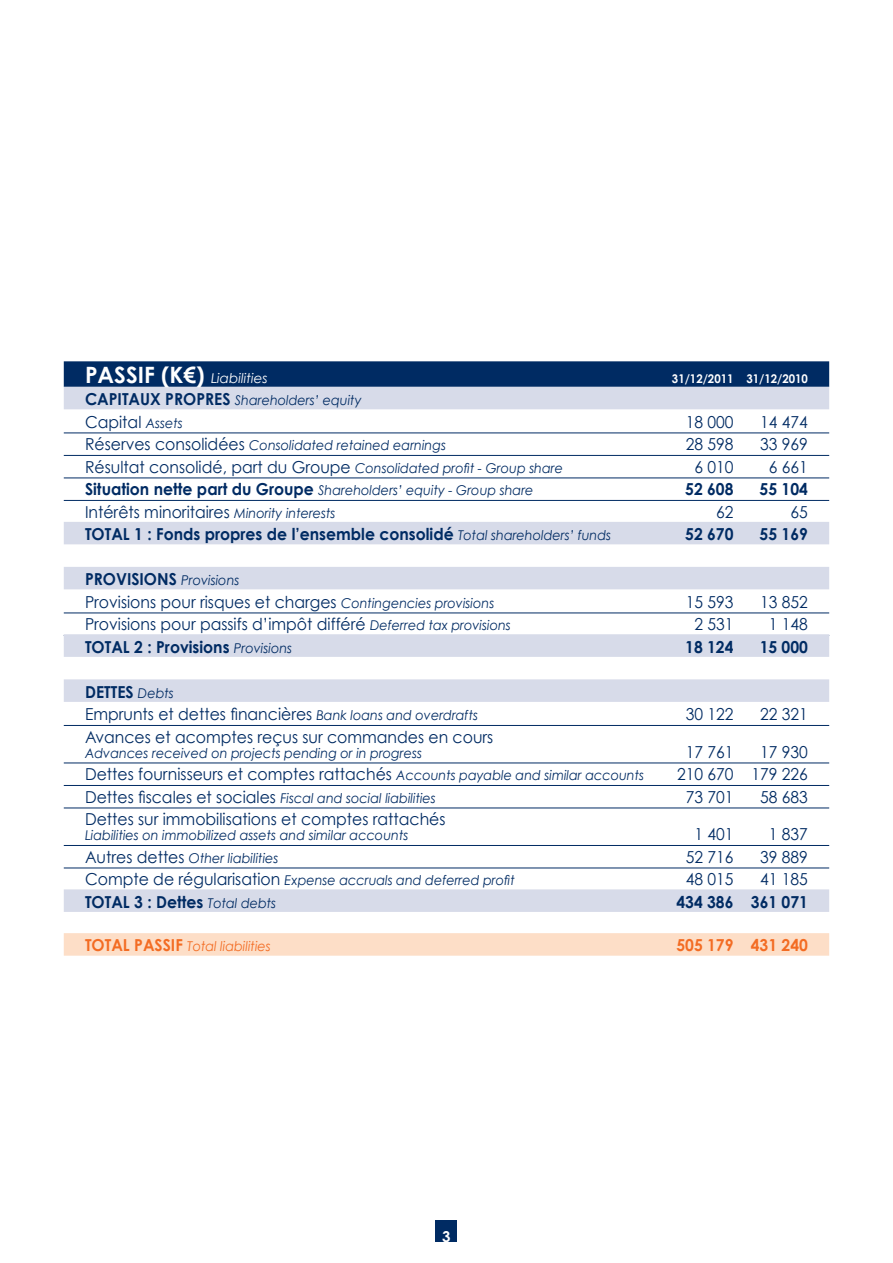
<style>
.page{position:relative;width:893px;height:1263px;background:#fff}
.page>*{position:absolute;margin:0;border:0;box-sizing:border-box;transform-origin:0 0}
.t1{font:16.5px "Century Gothic";color:#002b63;scale:.95 1}
.t2{font:700 16.5px "Century Gothic";color:#002b63;scale:.95 1}
.t3{font:700 16.5px "Century Gothic";color:#f36c23;scale:.95 1}
.t4{font:700 15px "Century Gothic";color:#fff}
.t5{font:italic 13.5px/22.5px "Century Gothic";color:#002b63;scale:.95 1}
.t6{font:italic 13.5px "Century Gothic";color:#f36c23;scale:.95 1}
.t7{font:italic 13.5px "Century Gothic";color:#fff}
.t8{font:700 12px "Century Gothic";color:#fff;scale:.95 1}
.s1{font-weight:700;font-style:normal;font-size:22.5px}
.s2{font-weight:700;font-style:normal;font-size:16.5px}
.s3{font-style:italic;font-size:13.5px}
.s4{font-style:normal;font-size:16.5px}
.s5{font-weight:400;font-style:italic;font-size:13.5px}
</style>
<div class="page">
<div style="left:64px;top:361px;width:765px;height:26px;background:#002b63"></div>
<div style="left:64px;top:387px;width:765px;height:22px;background:#d7dbe9"></div>
<hr style="left:64px;top:433px;width:765px;height:1px;background:#002b63">
<hr style="left:64px;top:455px;width:765px;height:1px;background:#002b63">
<hr style="left:64px;top:478px;width:765px;height:1px;background:#002b63">
<hr style="left:64px;top:500px;width:765px;height:1px;background:#002b63">
<div style="left:64px;top:522px;width:765px;height:22px;background:#d7dbe9"></div>
<div style="left:64px;top:567px;width:765px;height:22px;background:#d7dbe9"></div>
<hr style="left:64px;top:613px;width:765px;height:1px;background:#002b63">
<div style="left:64px;top:634px;width:765px;height:23px;background:#d7dbe9"></div>
<div style="left:64px;top:679px;width:765px;height:23px;background:#d7dbe9"></div>
<hr style="left:64px;top:725px;width:765px;height:1px;background:#002b63">
<hr style="left:64px;top:763px;width:765px;height:1px;background:#002b63">
<hr style="left:64px;top:785px;width:765px;height:1px;background:#002b63">
<hr style="left:64px;top:808px;width:765px;height:1px;background:#002b63">
<hr style="left:64px;top:845px;width:765px;height:1px;background:#002b63">
<hr style="left:64px;top:868px;width:765px;height:1px;background:#002b63">
<div style="left:64px;top:889px;width:765px;height:23px;background:#d7dbe9"></div>
<div style="left:64px;top:933px;width:765px;height:23px;background:#fddec7"></div>
<div style="left:436px;top:1220px;width:21px;height:22px;background:#002b63"></div>
<p class="t7" style="left:85px;top:369px;width:184px"><span class="s1">Passif (K€)</span> Liabilities</p>
<p class="t8" style="left:672px;top:371px;width:145px">31/12/2011 31/12/2010</p>
<p class="t2" style="left:85px;top:389px;width:11px">CAPITA</p>
<p class="t5" style="left:140px;top:389px;width:234px"><span class="s2">UX PROP RES</span> Shareholders’ equity</p>
<p class="t1" style="left:85px;top:412px;width:105px">Capital <span class="s3">Assets</span></p>
<p class="t1" style="left:686px;top:412px;width:52px">18 000</p>
<p class="t1" style="left:760px;top:412px;width:52px">14 474</p>
<p class="t5" style="left:85px;top:434px;width:381px"><span class="s4">Réserves consolidées</span> Consolidated retained earnings</p>
<p class="t1" style="left:686px;top:434px;width:52px">28 598</p>
<p class="t1" style="left:760px;top:434px;width:52px">33 969</p>
<p class="t1" style="left:85px;top:457px;width:505px">Résultat consolidé, part du Groupe <span class="s3">Consolidated profit - Group share</span></p>
<p class="t1" style="left:694px;top:457px;width:43px">6 010</p>
<p class="t1" style="left:769px;top:457px;width:43px">6 661</p>
<p class="t5" style="left:85px;top:479px;width:474px"><span class="s2">Situation nette part du Groupe</span> Shareholders’ equity - Group share</p>
<p class="t2" style="left:685px;top:479px;width:52px">52 608</p>
<p class="t2" style="left:760px;top:479px;width:52px">55 104</p>
<p class="t1" style="left:85px;top:502px;width:265px">Intérêts minoritaires <span class="s3">Minority interests</span></p>
<p class="t1" style="left:716px;top:502px;width:20px">62</p>
<p class="t1" style="left:791px;top:502px;width:20px">65</p>
<p class="t2" style="left:85px;top:524px;width:555px">Total 1 : Fonds propres de l’ensemble consolidé <span class="s5">Total shareholders’ funds</span></p>
<p class="t2" style="left:685px;top:524px;width:52px">52 670</p>
<p class="t2" style="left:760px;top:524px;width:52px">55 169</p>
<p class="t5" style="left:85px;top:569px;width:432px"><span class="s2">Provisions</span> Provisions<br><span class="s4">Provisions pour risques et charges</span> Contingencies provisions</p>
<p class="t1" style="left:686px;top:592px;width:52px">15 593</p>
<p class="t1" style="left:760px;top:592px;width:52px">13 852</p>
<p class="t1" style="left:85px;top:614px;width:450px">Provisions pour passifs d’impôt différé <span class="s3">Deferred tax provisions</span></p>
<p class="t1" style="left:694px;top:614px;width:43px">2 531</p>
<p class="t1" style="left:769px;top:614px;width:43px">1 148</p>
<p class="t2" style="left:85px;top:636px;width:220px">Total 2 : Provisions <span class="s5">Provisions</span></p>
<p class="t2" style="left:685px;top:636px;width:52px">18 124</p>
<p class="t2" style="left:760px;top:636px;width:52px">15 000</p>
<p class="t5" style="left:85px;top:681px;width:415px"><span class="s2">Dettes</span> Debts<br><span class="s4">Emprunts et dettes financières</span> Bank loans and overdrafts</p>
<p class="t1" style="left:686px;top:704px;width:52px">30 122</p>
<p class="t1" style="left:760px;top:704px;width:52px">22 321</p>
<p class="t1" style="left:85px;top:727px;width:431px">Avances et acomptes reçus sur commandes en cours</p>
<p class="t5" style="left:85px;top:741px;width:356px">Advances received on projects pending or in progress</p>
<p class="t1" style="left:686px;top:742px;width:52px">17 761</p>
<p class="t1" style="left:760px;top:742px;width:52px">17 930</p>
<p class="t1" style="left:85px;top:764px;width:590px">Dettes fournisseurs et comptes rattachés <span class="s3">Accounts payable and similar accounts</span></p>
<p class="t1" style="left:677px;top:764px;width:139px">210 670 179 226</p>
<p class="t5" style="left:85px;top:786px;width:371px"><span class="s4">Dettes fiscales et sociales</span> Fiscal and social liabilities</p>
<p class="t1" style="left:686px;top:787px;width:52px">73 701</p>
<p class="t1" style="left:760px;top:787px;width:52px">58 683</p>
<p class="t1" style="left:85px;top:809px;width:381px">Dettes sur immobilisations et comptes rattachés</p>
<p class="t5" style="left:85px;top:824px;width:342px">Liabilities on immobilized assets and similar accounts</p>
<p class="t1" style="left:694px;top:824px;width:43px">1 401</p>
<p class="t1" style="left:769px;top:824px;width:43px">1 837</p>
<p class="t5" style="left:85px;top:846px;width:205px"><span class="s4">Autres dettes</span> Other liabilities</p>
<p class="t1" style="left:686px;top:847px;width:52px">52 716</p>
<p class="t1" style="left:760px;top:847px;width:52px">39 889</p>
<p class="t5" style="left:85px;top:869px;width:454px"><span class="s4">Compte de régularisation</span> Expense accruals and deferred profit</p>
<p class="t1" style="left:686px;top:869px;width:52px">48 015</p>
<p class="t1" style="left:760px;top:869px;width:52px">41 185</p>
<p class="t2" style="left:85px;top:891px;width:203px">Total 3 : Dettes <span class="s5">Total debts</span></p>
<p class="t2" style="left:676px;top:891px;width:140px">434 386 361 071</p>
<p class="t6" style="left:85px;top:938px;width:197px"><span class="s2">Total Passif</span> Total liabilities</p>
<p class="t3" style="left:676px;top:935px;width:140px">505 179 431 240</p>
<p class="t4" style="left:442px;top:1227px;width:10px">3</p>
</div>
